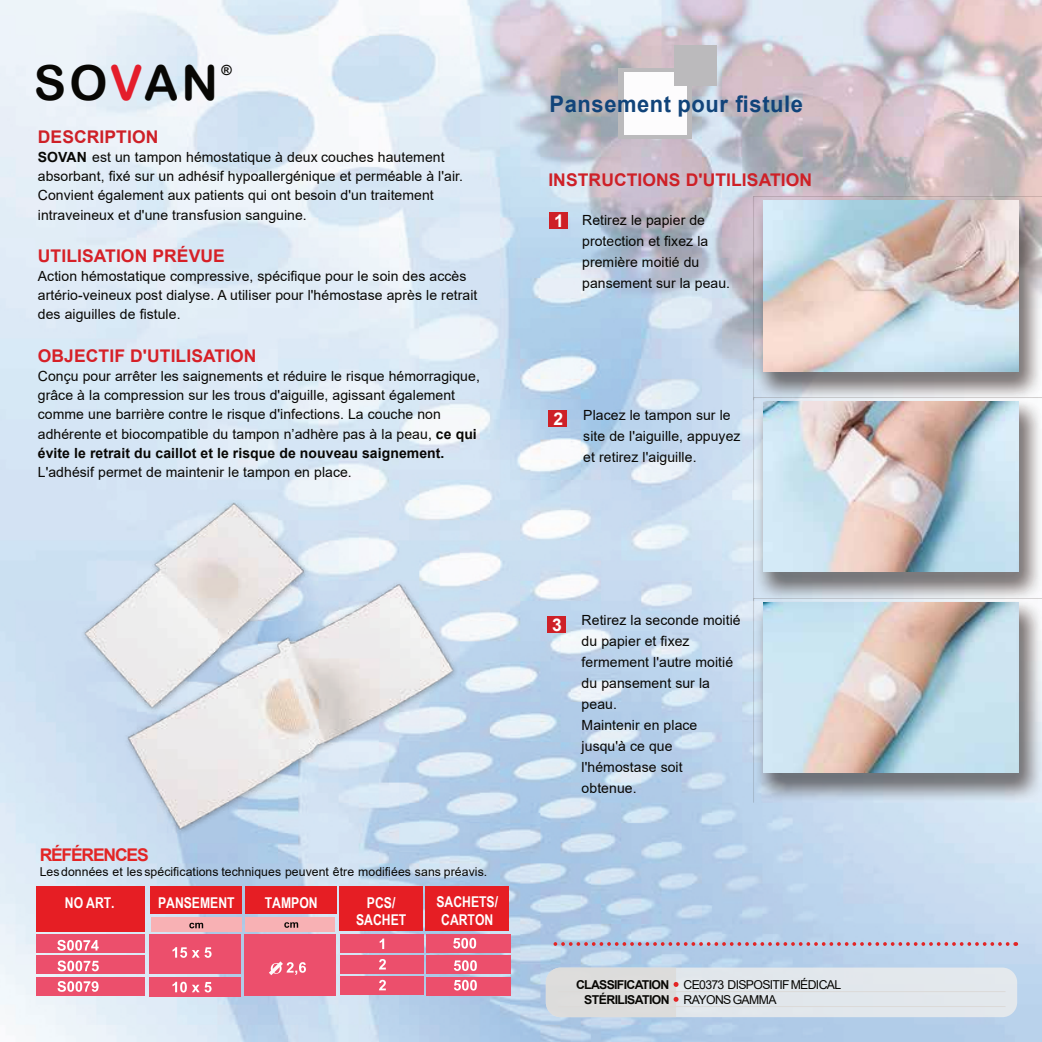
<style>
.page{position:relative;width:1042px;height:1042px;background:#fff}
.page>*{position:absolute;margin:0;border:0;box-sizing:border-box;transform-origin:0 0}
.t1{font:48.3px "Arial Rounded MT Bold";letter-spacing:.055em;color:#080704}
.t2{font:700 22.75px "Arial";letter-spacing:.025em;color:#11447a;scale:.96 1}
.t3{font:700 17.5px "Arial";letter-spacing:.005em;color:#d62027}
.t4{font:700 17.5px "Arial";letter-spacing:.005em;color:#ce2027}
.t5{font:700 17.5px "Arial";letter-spacing:-.07em;color:#e32525}
.t6{font:700 17.5px "Arial";color:#fff}
.t7{font:700 14.88px/17.8px "Arial Narrow";color:#fff;text-align:center}
.t8{font:14px/21px "Arial";letter-spacing:.005em;color:#080704}
.t9{font:14px "Arial Rounded MT Bold";color:#080704}
.t10{font:12.25px "Arial";letter-spacing:.005em;color:#080704}
.t11{font:12.25px/15px "Arial";letter-spacing:-.055em;color:#080704}
.s1{color:#e41d2b}
.s2{font-weight:700}
</style>
<div class="page">
<img style="left:0;top:0;width:1042px;height:1042px">
<img style="left:57px;top:477px;width:424px;height:377px">
<div style="left:618px;top:68px;width:74px;height:71px;background:#bbbabc"></div>
<div style="left:624px;top:73px;width:62px;height:62px;background:#fdfcfd"></div>
<div style="left:674px;top:46px;width:43px;height:40px;background:#bbbabc"></div>
<div style="left:549px;top:212px;width:18px;height:17px;background:#ce2027"></div>
<div style="left:547px;top:616px;width:19px;height:17px;background:#ce2027"></div>
<div style="left:548px;top:410px;width:19px;height:17px;background:#ce2027"></div>
<img style="left:753px;top:197px;width:289px;height:200px">
<img style="left:763px;top:201px;width:255px;height:170px">
<img style="left:753px;top:397px;width:289px;height:201px">
<img style="left:763px;top:401px;width:255px;height:171px">
<img style="left:753px;top:598px;width:289px;height:204px">
<img style="left:763px;top:602px;width:255px;height:170px">
<div style="left:546px;top:967px;width:471px;height:50px;background:#e2e7ec;border-radius:15px"></div>
<hr style="left:676px;top:991px;width:329px;height:1px;background:#dcdad8">
<hr style="left:676px;top:1006px;width:329px;height:1px;background:#dcdad8">
<div style="left:546px;top:967px;width:132px;height:50px;background:#dcdcdb"></div>
<svg style="left:555px;top:942px;width:461px;height:4px;background:#c592a3"></svg>
<div style="left:36px;top:887px;width:108px;height:45px;background:#e61e24"></div>
<div style="left:36px;top:934px;width:108px;height:19px;background:#ec4f6c"></div>
<div style="left:36px;top:955px;width:108px;height:19px;background:#ec4f6c"></div>
<div style="left:36px;top:977px;width:108px;height:18px;background:#ec4f6c"></div>
<svg style="left:57px;top:940px;width:42px;height:10px"></svg>
<svg style="left:57px;top:960px;width:42px;height:11px"></svg>
<svg style="left:57px;top:981px;width:42px;height:11px"></svg>
<div style="left:149px;top:934px;width:92px;height:39px;background:#ec4f6c"></div>
<div style="left:340px;top:934px;width:84px;height:18px;background:#ec4f6c"></div>
<div style="left:340px;top:955px;width:84px;height:19px;background:#ec4f6c"></div>
<div style="left:340px;top:976px;width:84px;height:19px;background:#ec4f6c"></div>
<div style="left:427px;top:934px;width:84px;height:19px;background:#ec4f6c"></div>
<div style="left:427px;top:955px;width:84px;height:19px;background:#ec4f6c"></div>
<div style="left:427px;top:977px;width:84px;height:18px;background:#ec4f6c"></div>
<svg style="left:453px;top:938px;width:23px;height:10px"></svg>
<svg style="left:454px;top:960px;width:23px;height:11px"></svg>
<div style="left:244px;top:934px;width:92px;height:62px;background:#ec4f6c"></div>
<svg style="left:269px;top:961px;width:37px;height:14px"></svg>
<div style="left:149px;top:977px;width:91px;height:19px;background:#ec4f6c"></div>
<svg style="left:172px;top:947px;width:40px;height:11px"></svg>
<svg style="left:172px;top:982px;width:40px;height:10px"></svg>
<svg style="left:380px;top:938px;width:4px;height:11px"></svg>
<svg style="left:379px;top:959px;width:7px;height:10px"></svg>
<svg style="left:379px;top:980px;width:7px;height:10px"></svg>
<svg style="left:454px;top:980px;width:23px;height:10px"></svg>
<div style="left:245px;top:887px;width:92px;height:27px;background:#e61e24"></div>
<div style="left:150px;top:887px;width:92px;height:27px;background:#e61e24"></div>
<div style="left:151px;top:917px;width:91px;height:14px;background:#f8b1b4"></div>
<svg style="left:189px;top:923px;width:14px;height:5px"></svg>
<div style="left:245px;top:917px;width:90px;height:14px;background:#f8b1b4"></div>
<div style="left:339px;top:886px;width:84px;height:45px;background:#e61e24"></div>
<div style="left:426px;top:886px;width:83px;height:45px;background:#e61e24"></div>
<svg style="left:284px;top:922px;width:14px;height:6px"></svg>
<h1 class="t1" style="left:34px;top:65px;width:186px">SO<span class="s1">V</span>AN</h1>
<p class="t9" style="left:222px;top:65px;width:12px">®</p>
<p class="t4" style="left:38px;top:130px;width:122px">DESCRIPTION</p>
<p class="t8" style="left:38px;top:149px;width:427px;line-height:19.2px"><span class="s2">SOVAN</span> est un tampon hémostatique à deux couches hautement absorbant, fixé sur un adhésif hypoallergénique et perméable à l'air.<br>Convient également aux patients qui ont besoin d'un traitement intraveineux et d'une transfusion sanguine.</p>
<p class="t3" style="left:38px;top:249px;width:188px">UTILISATION PRÉVUE</p>
<p class="t8" style="left:38px;top:268px;width:441px;line-height:19.2px">Action hémostatique compressive, spécifique pour le soin des accès artério-veineux post dialyse. A utiliser pour l'hémostase après le retrait des aiguilles de fistule.</p>
<p class="t3" style="left:38px;top:349px;width:220px">OBJECTIF D'UTILISATION</p>
<p class="t8" style="left:38px;top:367px;width:443px;line-height:19.2px">Conçu pour arrêter les saignements et réduire le risque hémorragique, grâce à la compression sur les trous d'aiguille, agissant également comme une barrière contre le risque d'infections. La couche non adhérente et biocompatible du tampon n’adhère pas à la peau, <span class="s2">ce qui évite le retrait du caillot et le risque de nouveau saignement.</span></p>
<p class="t8" style="left:38px;top:463px;width:315px">L'adhésif permet de maintenir le tampon en place.</p>
<h2 class="t2" style="left:550px;top:95px;width:265px">Pansement pour fistule</h2>
<p class="t4" style="left:548px;top:173px;width:265px">INSTRUCTIONS D'UTILISATION</p>
<p class="t8" style="left:582px;top:211px;width:149px">Retirez le papier de protection et fixez la première moitié du pansement sur la peau.</p>
<p class="t6" style="left:554px;top:214px;width:11px">1</p>
<p class="t6" style="left:553px;top:412px;width:11px">2</p>
<p class="t8" style="left:583px;top:406px;width:159px">Placez le tampon sur le site de l'aiguille, appuyez et retirez l'aiguille.</p>
<p class="t5" style="left:40px;top:848px;width:110px">RÉFÉRENCES</p>
<p class="t10" style="left:40px;top:866px;width:449px">Lesdonnées et les spécifications techniques peuvent être modifiées sans préavis.</p>
<p class="t7" style="left:65px;top:895px;width:51px">NO ART.</p>
<p class="t7" style="left:158px;top:895px;width:78px">PANSEMENT</p>
<p class="t7" style="left:265px;top:895px;width:54px">TAMPON</p>
<p class="t7" style="left:356px;top:895px;width:52px">PCS/<br>SACHET</p>
<p class="t7" style="left:436px;top:894px;width:63px">SACHETS/<br>CARTON</p>
<p class="t6" style="left:552px;top:618px;width:11px">3</p>
<p class="t8" style="left:581px;top:611px;width:161px">Retirez la seconde moitié du papier et fixez fermement l'autre moitié du pansement sur la peau.<br>Maintenir en place jusqu'à ce que l'hémostase soit obtenue.</p>
<p class="t11" style="left:584px;top:978px;width:258px;text-indent:-8px"><span class="s2">CLASSIFICATION</span> CE0373 DISPOSITIFMÉDICAL<br><span class="s2">STÉRILISATION</span> RAYONSGAMMA</p>
</div>
